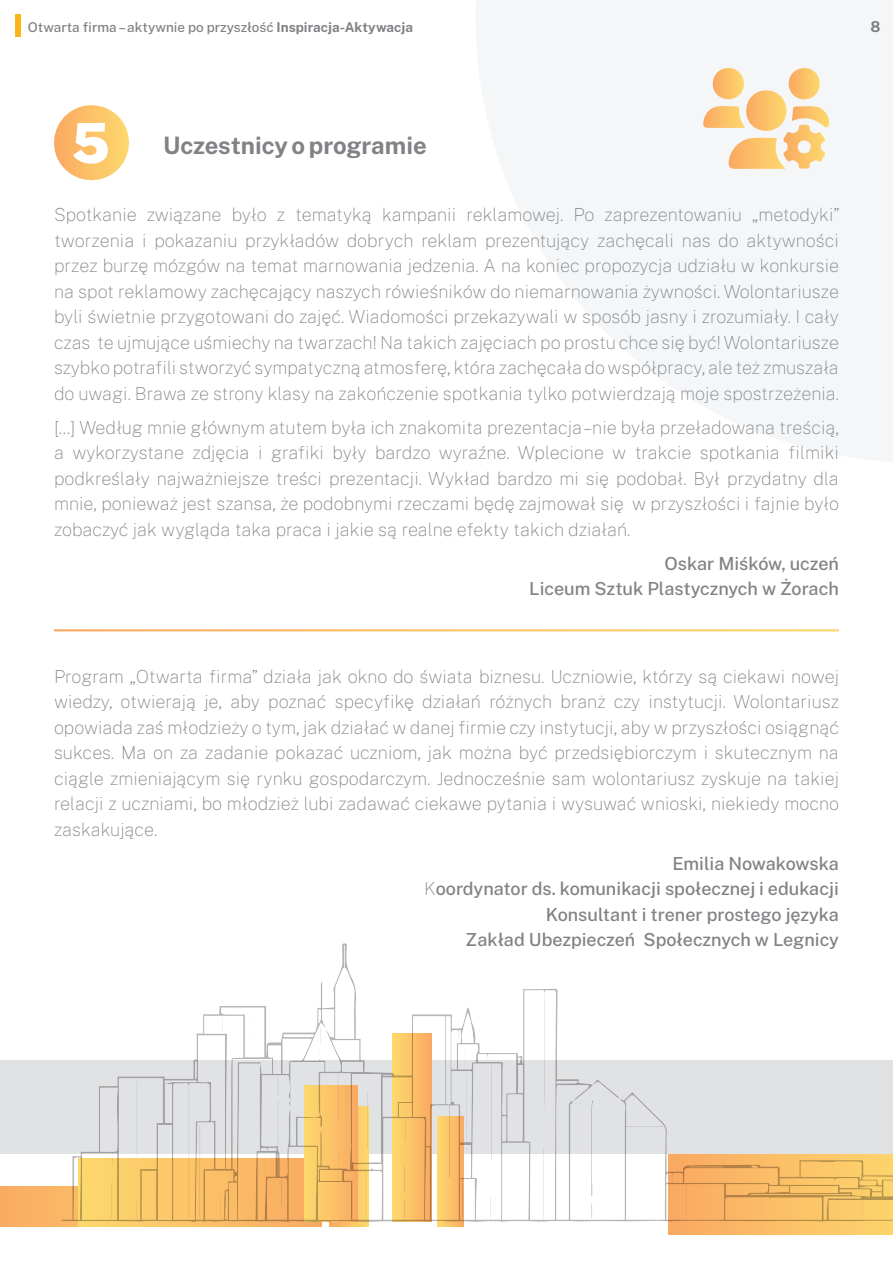
<style>
.page{position:relative;width:893px;height:1263px;background:#fff}
.page>*{position:absolute;margin:0;border:0;box-sizing:border-box;transform-origin:0 0}
.t1{font:900 55.5px "Public Sans";color:#fff}
.t2{font:700 24px "Public Sans";color:#808285}
.t3{font:100 18px/25.5px "Public Sans";color:#808285;text-align:justify}
.t4{font:500 18px "Public Sans";color:#808285}
.t5{font:700 15px "Public Sans";color:#57585a}
.t6{font:500 13.5px "Public Sans";color:#808285}
.s1{font-weight:700}
.s2{font-weight:100}
</style>
<div class="page">
<div style="left:16px;top:14px;width:5px;height:22px;background:#fab518"></div>
<svg style="left:703px;top:68px;width:127px;height:101px"></svg>
<svg style="left:54px;top:105px;width:75px;height:76px"></svg>
<div style="left:0;top:1186px;width:247px;height:40px;background:#fab164"></div>
<div style="left:668px;top:1141px;width:225px;height:94px;background:linear-gradient(to right,#faa962,#fdd56c)"></div>
<div style="left:0;top:1060px;width:893px;height:93px;background:#e1e2e4"></div>
<svg style="left:61px;top:945px;width:832px;height:282px"></svg>
<p class="t6" style="left:28px;top:17px;width:387px">Otwarta firma – aktywnie po przyszłość <span class="s1">Inspiracja-Aktywacja</span></p>
<p class="t5" style="left:870px;top:16px;width:12px">8</p>
<p class="t1" style="left:71px;top:103px;width:41px">5</p>
<p class="t2" style="left:163px;top:128px;width:265px">Uczestnicy o programie</p>
<p class="t3" style="left:54px;top:201px;width:787px">Spotkanie związane było z tematyką kampanii reklamowej. Po zaprezentowaniu „metodyki” tworzenia i pokazaniu przykładów dobrych reklam prezentujący zachęcali nas do aktywności przez burzę mózgów na temat marnowania jedzenia. A na koniec propozycja udziału w konkursie na spot reklamowy zachęcający naszych rówieśników do niemarnowania żywności. Wolontariusze byli świetnie przygotowani do zajęć. Wiadomości przekazywali w sposób jasny i zrozumiały. I cały czas te ujmujące uśmiechy na twarzach! Na takich zajęciach po prostu chce się być! Wolontariusze szybko potrafili stworzyć sympatyczną atmosferę, która zachęcała do współpracy, ale też zmuszała do uwagi. Brawa ze strony klasy na zakończenie spotkania tylko potwierdzają moje spostrzeżenia.</p>
<p class="t3" style="left:54px;top:413px;width:787px">[…] Według mnie głównym atutem była ich znakomita prezentacja –nie była przeładowana treścią, a wykorzystane zdjęcia i grafiki były bardzo wyraźne. Wplecione w trakcie spotkania filmiki podkreślały najważniejsze treści prezentacji. Wykład bardzo mi się podobał. Był przydatny dla mnie, ponieważ jest szansa, że podobnymi rzeczami będę zajmował się w przyszłości i fajnie było zobaczyć jak wygląda taka praca i jakie są realne efekty takich działań.</p>
<p class="t4" style="left:665px;top:550px;width:176px">Oskar Miśków, uczeń</p>
<p class="t4" style="left:529px;top:576px;width:311px">Liceum Sztuk Plastycznych w Żorach</p>
<p class="t3" style="left:54px;top:662px;width:787px">Program „Otwarta firma” działa jak okno do świata biznesu. Uczniowie, którzy są ciekawi nowej wiedzy, otwierają je, aby poznać specyfikę działań różnych branż czy instytucji. Wolontariusz opowiada zaś młodzieży o tym, jak działać w danej firmie czy instytucji, aby w przyszłości osiągnąć sukces. Ma on za zadanie pokazać uczniom, jak można być przedsiębiorczym i skutecznym na ciągle zmieniającym się rynku gospodarczym. Jednocześnie sam wolontariusz zyskuje na takiej relacji z uczniami, bo młodzież lubi zadawać ciekawe pytania i wysuwać wnioski, niekiedy mocno zaskakujące.</p>
<p class="t4" style="left:672px;top:850px;width:168px">Emilia Nowakowska</p>
<p class="t4" style="left:424px;top:875px;width:416px"><span class="s2">K</span>oordynator ds. komunikacji społecznej i edukacji</p>
<p class="t4" style="left:546px;top:901px;width:295px">Konsultant i trener prostego języka</p>
<p class="t4" style="left:466px;top:926px;width:375px">Zakład Ubezpieczeń Społecznych w Legnicy</p>
</div>
